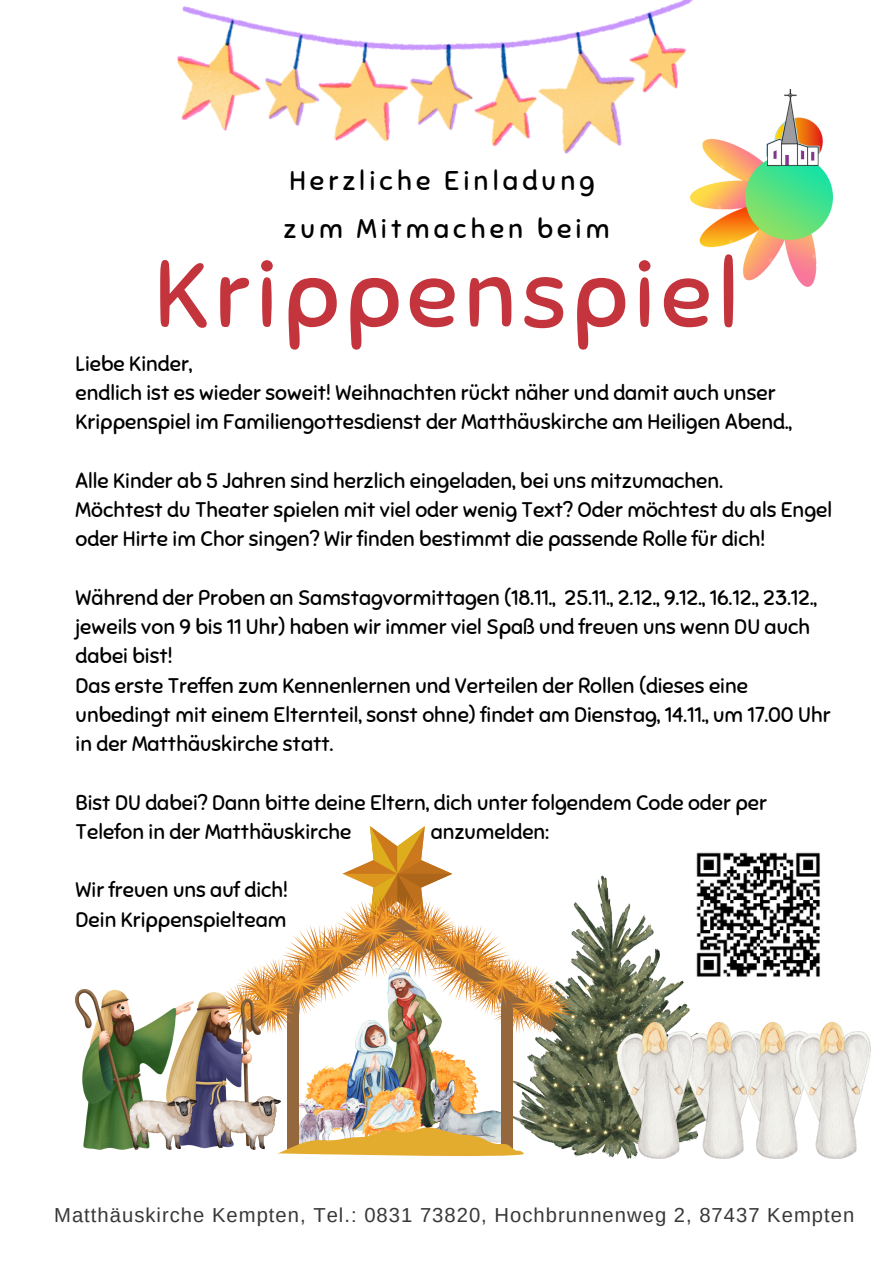
<style>
.page{position:relative;width:894px;height:1264px;background:#fff}
.page>*{position:absolute;margin:0;border:0;box-sizing:border-box;transform-origin:0 0}
.t1{font:94.8px "Sniglet";letter-spacing:.06em;color:#c4343c}
.t2{font:27px "Sniglet";letter-spacing:.15em;color:#000}
.t3{font:21px/29.2px "Sniglet";color:#000}
.t4{font:20.25px "Arimo";letter-spacing:.05em;color:#393838}
</style>
<div class="page">
<img style="left:299px;top:1034px;width:202px;height:87px">
<img style="left:512px;top:875px;width:178px;height:283px">
<img style="left:757px;top:1022px;width:38px;height:136px">
<img style="left:692px;top:1022px;width:65px;height:136px">
<img style="left:617px;top:1022px;width:75px;height:136px">
<div style="left:287px;top:997px;width:12px;height:156px;background:#94673c"></div>
<div style="left:501px;top:993px;width:11px;height:160px;background:#94673c"></div>
<svg style="left:225px;top:826px;width:349px;height:208px"></svg>
<img style="left:276px;top:1121px;width:254px;height:37px">
<img style="left:795px;top:1022px;width:75px;height:136px">
<img style="left:76px;top:989px;width:90px;height:160px">
<img style="left:166px;top:992px;width:94px;height:158px">
<img style="left:213px;top:1096px;width:67px;height:53px">
<img style="left:129px;top:1096px;width:67px;height:53px">
<img style="left:177px;top:0;width:516px;height:154px">
<img style="left:690px;top:89px;width:142px;height:197px">
<img style="left:684px;top:852px;width:136px;height:137px">
<p class="t2" style="left:289px;top:164px;width:306px">Herzliche Einladung</p>
<p class="t2" style="left:284px;top:212px;width:327px">zum Mitmachen beim</p>
<p class="t1" style="left:154px;top:236px;width:586px">Krippenspiel</p>
<p class="t3" style="left:76px;top:349px;width:118px">Liebe Kinder,</p>
<p class="t3" style="left:76px;top:378px;width:717px">endlich ist es wieder soweit! Weihnachten rückt näher und damit auch unser<br>Krippenspiel im Familiengottesdienst der Matthäuskirche am Heiligen Abend.,</p>
<p class="t3" style="left:76px;top:466px;width:648px">Alle Kinder ab 5 Jahren sind herzlich eingeladen, bei uns mitzumachen.</p>
<p class="t3" style="left:76px;top:495px;width:757px">Möchtest du Theater spielen mit viel oder wenig Text? Oder möchtest du als Engel oder Hirte im Chor singen? Wir finden bestimmt die passende Rolle für dich!</p>
<p class="t3" style="left:76px;top:583px;width:743px">Während der Proben an Samstagvormittagen (18.11., 25.11., 2.12., 9.12., 16.12., 23.12., jeweils von 9 bis 11 Uhr) haben wir immer viel Spaß und freuen uns wenn DU auch dabei bist!</p>
<p class="t3" style="left:76px;top:671px;width:756px">Das erste Treffen zum Kennenlernen und Verteilen der Rollen (dieses eine unbedingt mit einem Elternteil, sonst ohne) findet am Dienstag, 14.11., um 17.00 Uhr in der Matthäuskirche statt.</p>
<p class="t3" style="left:76px;top:788px;width:692px">Bist DU dabei? Dann bitte deine Eltern, dich unter folgendem Code oder per<br>Telefon in der Matthäuskirche</p>
<p class="t3" style="left:430px;top:817px;width:119px">anzumelden:</p>
<p class="t3" style="left:76px;top:875px;width:214px">Wir freuen uns auf dich!</p>
<p class="t3" style="left:76px;top:905px;width:212px">Dein Krippenspielteam</p>
<p class="t4" style="left:54px;top:1203px;width:801px">Matthäuskirche Kempten, Tel.: 0831 73820, Hochbrunnenweg 2, 87437 Kempten</p>
</div>
